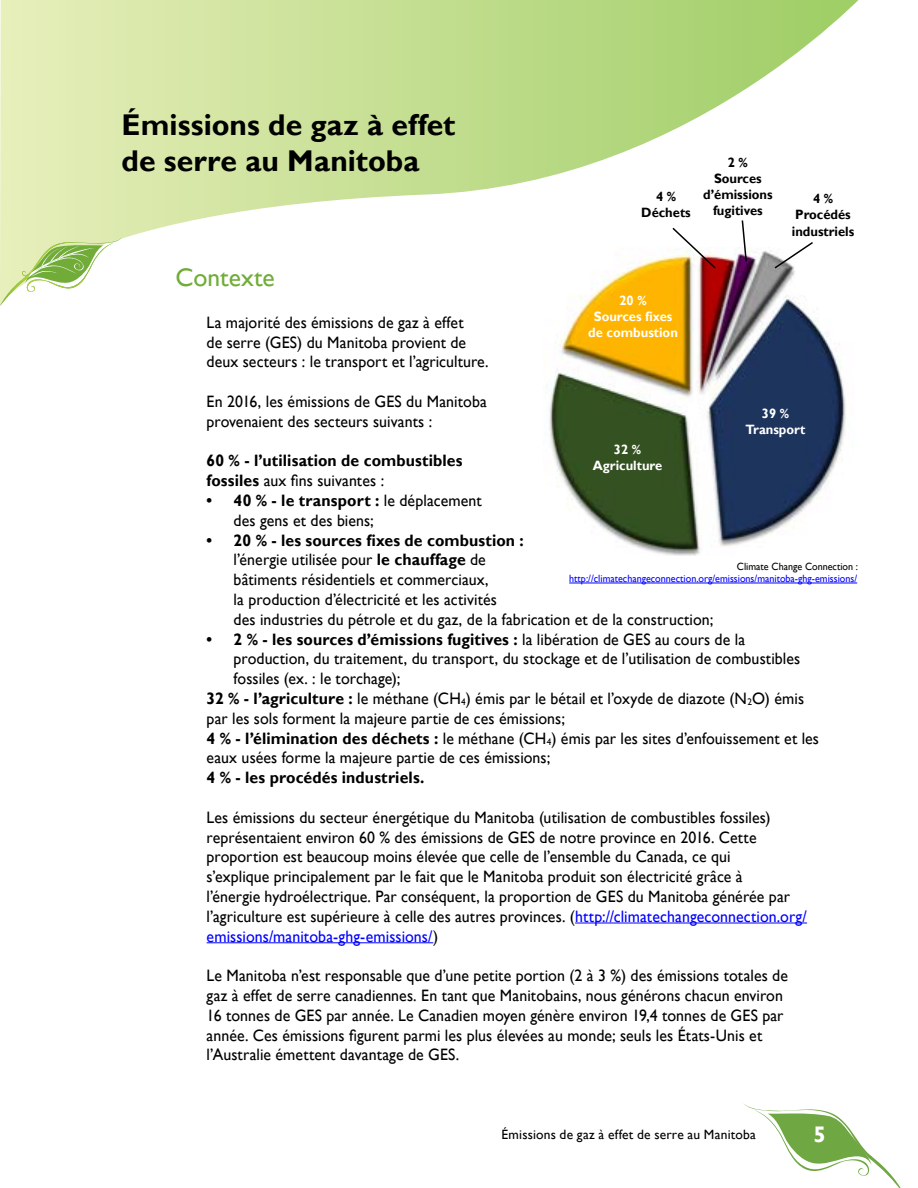
<style>
.page{position:relative;width:918px;height:1188px;background:#fff}
.page>*{position:absolute;margin:0;border:0;box-sizing:border-box;transform-origin:0 0}
.titre_section{font:700 30px/36px "Gill Sans";color:#000}
.sous_texte_vert{font:25.5px "Gill Sans";letter-spacing:.005em;color:#71ac39}
.t1{font:700 22.5px "Gill Sans";color:#fff}
.texte{font:16.5px/19.8px "Gill Sans";letter-spacing:.005em;color:#000;scale:.96 1}
.texte-2{font:700 16.5px/19.8px "Gill Sans";letter-spacing:.005em;color:#000;scale:.96 1}
.t2{font:700 13.5px/16.2px "Gill Sans";color:#000;text-align:center;scale:.96 1}
.t3{font:700 13.5px/16.2px "Gill Sans";color:#fff;text-align:center;scale:.96 1}
.t4{font:13.5px "Gill Sans";letter-spacing:.015em;color:#000}
.t5{font:10.5px "Gill Sans";color:#00f;scale:.96 1}
.t6{font:10.5px "Gill Sans";color:#000;scale:.96 1}
.s1{font-weight:400}
.s2{font-weight:700}
.s3{font-size:9.6px}
.s4{color:#00f}
</style>
<div class="page">
<svg style="left:743px;top:1103px;width:158px;height:85px"></svg>
<svg style="left:0;top:0;width:859px;height:238px"></svg>
<svg style="left:0;top:236px;width:123px;height:70px"></svg>
<hr style="left:575px;top:923px;width:232px;height:1px;background:#00f">
<hr style="left:207px;top:942px;width:226px;height:1px;background:#00f">
<img style="left:546px;top:247px;width:300px;height:309px">
<hr style="left:569px;top:583px;width:288px;height:1px;background:#00f">
<svg style="left:671px;top:226px;width:46px;height:44px"></svg>
<svg style="left:741px;top:219px;width:7px;height:44px"></svg>
<svg style="left:773px;top:242px;width:42px;height:28px"></svg>
<p class="titre_section" style="left:122px;top:108px;width:335px">Émissions de gaz à effet de serre au Manitoba</p>
<p class="t2" style="left:641px;top:189px;width:53px">4 %<br>Déchets</p>
<p class="t2" style="left:703px;top:154px;width:74px">2 %<br>Sources d’émissions fugitives</p>
<p class="t2" style="left:792px;top:191px;width:67px">4 %<br>Procédés industriels</p>
<p class="sous_texte_vert" style="left:176px;top:263px;width:101px">Contexte</p>
<p class="texte" style="left:207px;top:313px;width:269px">La majorité des émissions de gaz à effet</p>
<p class="texte" style="left:207px;top:332px;width:272px">de serre (GES) du Manitoba provient de</p>
<p class="texte" style="left:207px;top:352px;width:295px">deux secteurs : le transport et l’agriculture.</p>
<p class="texte" style="left:207px;top:392px;width:293px">En 2016, les émissions de GES du Manitoba provenaient des secteurs suivants :</p>
<p class="texte-2" style="left:207px;top:451px;width:268px">60 % - l’utilisation de combustibles fossiles <span class="s1">aux fins suivantes :</span></p>
<p class="texte" style="left:234px;top:491px;width:260px;text-indent:-27px"><span class="s2">• 40 % - le transport :</span> le déplacement des gens et des biens;</p>
<p class="texte" style="left:234px;top:530px;width:501px;text-indent:-27px"><span class="s2">• 20 % - les sources fixes de combustion :<br></span>l’énergie utilisée pour <span class="s2">le chauffage</span> de<br>bâtiments résidentiels et commerciaux,<br>la production d’électricité et les activités<br>des industries du pétrole et du gaz, de la fabrication et de la construction;</p>
<p class="texte" style="left:234px;top:629px;width:592px;text-indent:-27px"><span class="s2">• 2 % - les sources d’émissions fugitives :</span> la libération de GES au cours de la production, du traitement, du transport, du stockage et de l’utilisation de combustibles fossiles (ex. : le torchage);</p>
<p class="texte" style="left:207px;top:689px;width:624px"><span class="s2">32 % - l’agriculture :</span> le méthane (CH<span class="s3">4</span>) émis par le bétail et l’oxyde de diazote (N<span class="s3">2</span>O) émis par les sols forment la majeure partie de ces émissions;</p>
<p class="texte" style="left:207px;top:728px;width:639px"><span class="s2">4 % - l’élimination des déchets :</span> le méthane (CH<span class="s3">4</span>) émis par les sites d’enfouissement et les eaux usées forme la majeure partie de ces émissions;</p>
<p class="texte-2" style="left:207px;top:768px;width:228px">4 % - les procédés industriels.</p>
<p class="texte" style="left:207px;top:808px;width:627px">Les émissions du secteur énergétique du Manitoba (utilisation de combustibles fossiles) représentaient environ 60 % des émissions de GES de notre province en 2016. Cette proportion est beaucoup moins élevée que celle de l’ensemble du Canada, ce qui<br>s’explique principalement par le fait que le Manitoba produit son électricité grâce à<br>l’énergie hydroélectrique. Par conséquent, la proportion de GES du Manitoba générée par l’agriculture est supérieure à celle des autres provinces. (<span class="s4">http://climatechangeconnection.org/ emissions/manitoba-ghg-emissions/</span>)</p>
<p class="texte" style="left:207px;top:966px;width:607px">Le Manitoba n’est responsable que d’une petite portion (2 à 3 %) des émissions totales de gaz à effet de serre canadiennes. En tant que Manitobains, nous générons chacun environ 16 tonnes de GES par année. Le Canadien moyen génère environ 19,4 tonnes de GES par année. Ces émissions figurent parmi les plus élevées au monde; seuls les États-Unis et l’Australie émettent davantage de GES.</p>
<p class="t3" style="left:588px;top:293px;width:95px">20 %<br>Sources fixes de combustion</p>
<p class="t3" style="left:746px;top:405px;width:64px">39 %<br>Transport</p>
<p class="t3" style="left:593px;top:442px;width:74px">32 %<br>Agriculture</p>
<p class="t6" style="left:737px;top:560px;width:128px">Climate Change Connection :</p>
<p class="t5" style="left:569px;top:573px;width:301px">http://climatechangeconnection.org/emissions/manitoba-ghg-emissions/</p>
<p class="t4" style="left:502px;top:1127px;width:256px">Émissions de gaz à effet de serre au Manitoba</p>
<h3 class="t1" style="left:814px;top:1121px;width:14px">5</h3>
</div>
